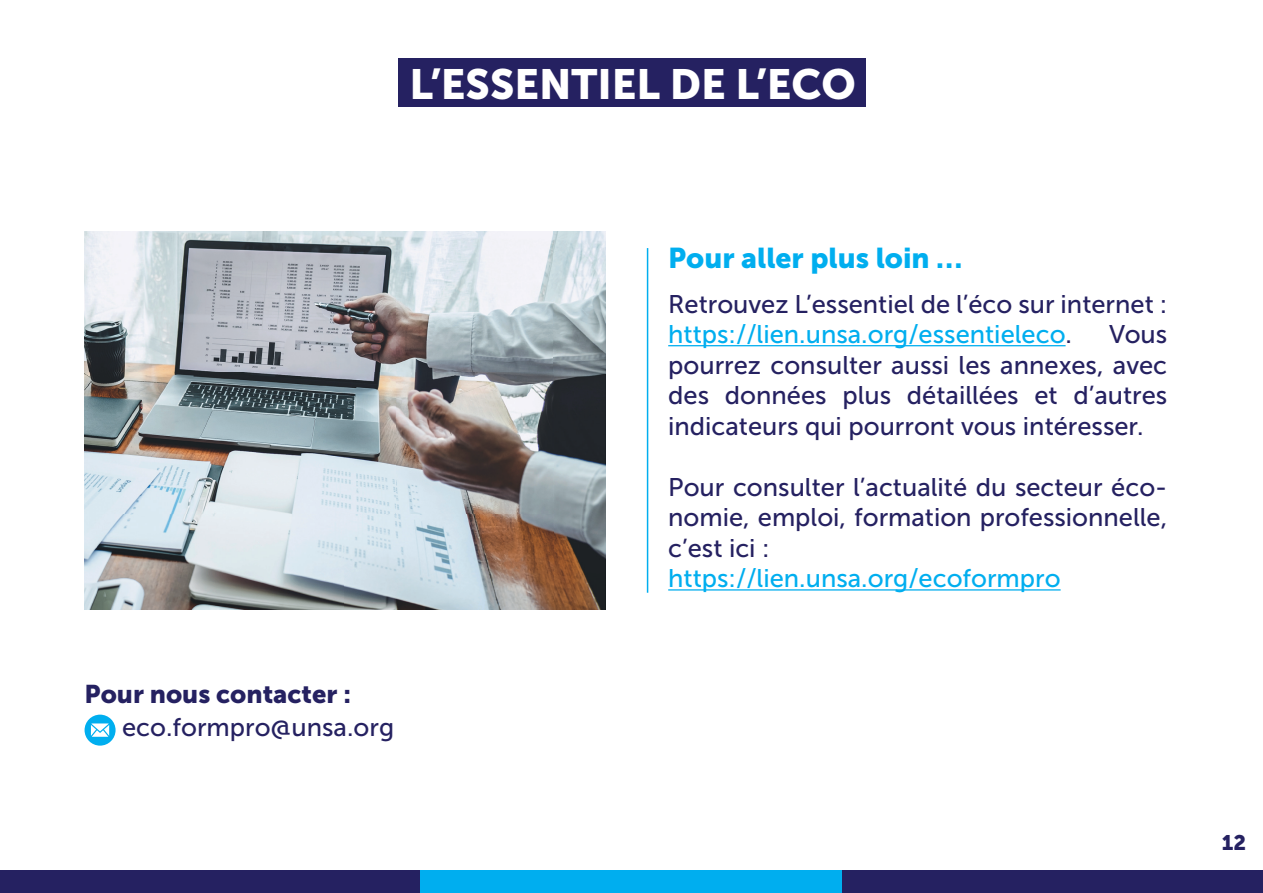
<style>
.page{position:relative;width:1263px;height:893px;background:#fff}
.page>*{position:absolute;margin:0;border:0;box-sizing:border-box;transform-origin:0 0}
.t1{font:42px "Museo Sans 900";color:#fff}
.t2{font:28.5px "Museo Sans 900";color:#00aeef}
.t3{font:25.5px/30.6px "Museo Sans 500";color:#252161;text-align:justify}
.t4{font:25.5px "Museo Sans 500";color:#00aeef}
.t5{font:25.5px "Museo Sans 900";color:#252161}
.t6{font:21px "Museo Sans 900";color:#252161}
.s1{color:#00aeef}
</style>
<div class="page">
<div style="left:0;top:870px;width:422px;height:23px;background:#252161"></div>
<div style="left:841px;top:870px;width:422px;height:23px;background:#252161"></div>
<div style="left:420px;top:870px;width:422px;height:23px;background:#00aeef"></div>
<div style="left:398px;top:58px;width:467px;height:49px;background:#252161"></div>
<hr style="left:668px;top:345px;width:397px;height:1px;background:#00aeef">
<hr style="left:668px;top:589px;width:393px;height:2px;background:#00aeef">
<svg style="left:85px;top:715px;width:31px;height:31px"></svg>
<hr style="left:647px;top:248px;width:1px;height:345px;background:#00aeef">
<img style="left:85px;top:231px;width:520px;height:378px">
<h1 class="t1" style="left:410px;top:60px;width:448px">L’ESSENTIEL DE L’ECO</h1>
<p class="t5" style="left:85px;top:679px;width:268px">Pour nous contacter :</p>
<p class="t3" style="left:122px;top:712px;width:274px">eco.formpro@unsa.org</p>
<p class="t2" style="left:668px;top:242px;width:296px">Pour aller plus loin …</p>
<p class="t3" style="left:668px;top:289px;width:500px">Retrouvez L’essentiel de l’éco sur internet : <span class="s1">https://lien.unsa.org/essentieleco</span>.</p>
<p class="t3" style="left:668px;top:319px;width:500px;text-indent:441px">Vous pourrez consulter aussi les annexes, avec des données plus détaillées et d’autres indicateurs qui pourront vous intéresser.</p>
<p class="t3" style="left:668px;top:472px;width:501px">Pour consulter l’actualité du secteur éco&shy;nomie, emploi, formation professionnelle, c’est ici :</p>
<p class="t4" style="left:668px;top:565px;width:394px">https://lien.unsa.org/ecoformpro</p>
<p class="t6" style="left:1222px;top:831px;width:26px">12</p>
</div>
